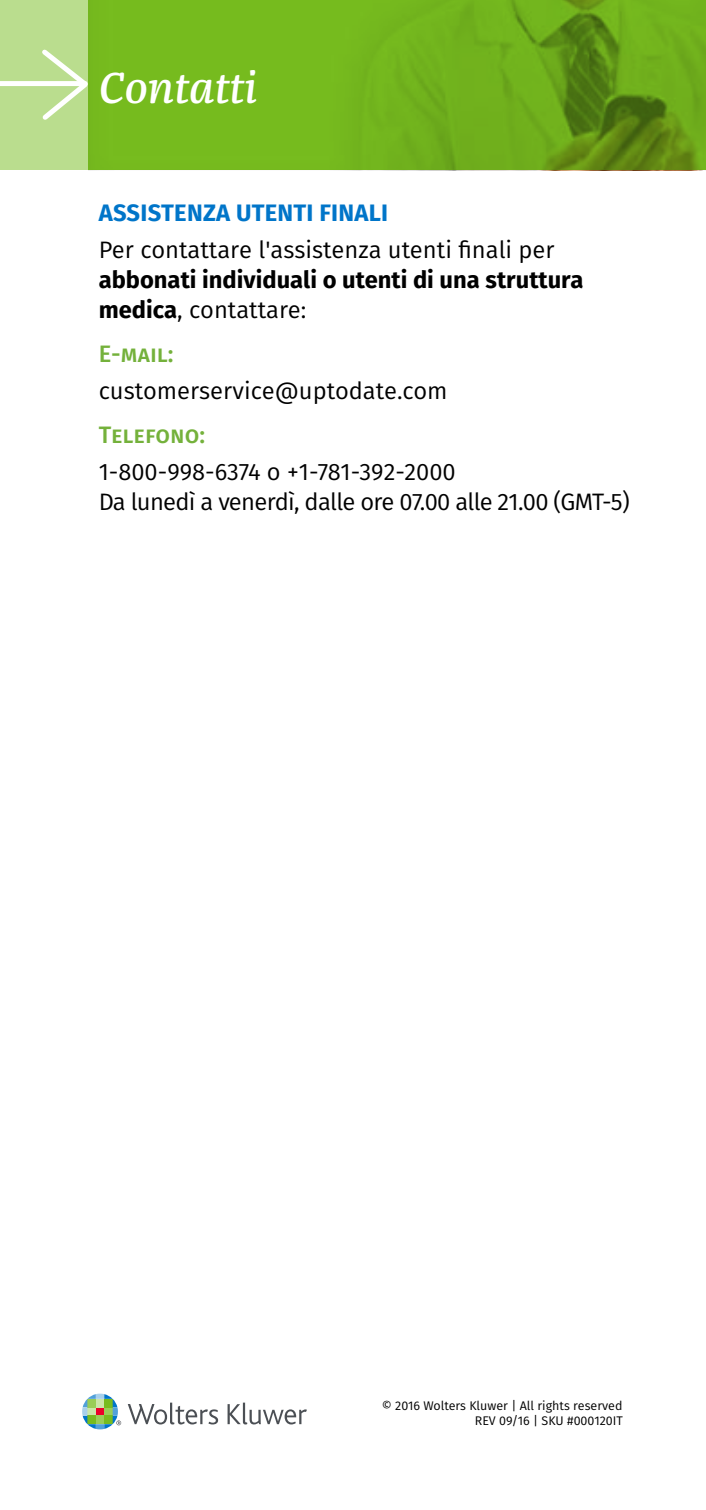
<style>
.page{position:relative;width:706px;height:1510px;background:#fff}
.page>*{position:absolute;margin:0;border:0;box-sizing:border-box;transform-origin:0 0}
.t1{font:italic 500 45px "Franziska Pro";color:#fff}
.t2{font:23.75px/30px "Fira Sans";letter-spacing:-.03em;color:#000}
.t3{font:23.75px "Fira Sans";color:#000}
.t4{font:700 23.75px/30px "Fira Sans";color:#000}
.t5{font:700 23.75px "Fira Sans";letter-spacing:.01em;color:#0075c9}
.t6{font:500 23.75px "Fira Sans";color:#74b13b}
.t7{font:12.5px/15px "Fira Sans";color:#000;text-align:right}
.s1{font-weight:400}
</style>
<div class="page">
<svg style="left:88px;top:0;width:618px;height:170px;background:#6fae1c"></svg>
<div style="left:0;top:0;width:88px;height:170px;background:#badd8e"></div>
<div style="left:0;top:81px;width:85px;height:5px;background:#fff"></div>
<svg style="left:42px;top:45px;width:50px;height:79px"></svg>
<svg style="left:128px;top:1402px;width:90px;height:22px"></svg>
<svg style="left:227px;top:1402px;width:80px;height:22px"></svg>
<svg style="left:82px;top:1393px;width:39px;height:36px"></svg>
<h1 class="t1" style="left:99px;top:59px;width:160px">Contatti</h1>
<p class="t5" style="left:99px;top:192px;width:291px">Assistenza utenti finali</p>
<p class="t3" style="left:99px;top:232px;width:457px">Per contattare l'assistenza utenti finali per</p>
<p class="t4" style="left:99px;top:263px;width:486px">abbonati individuali o utenti di una struttura medica<span class="s1">, contattare:</span></p>
<p class="t6" style="left:99px;top:335px;width:76px">E-mail:</p>
<p class="t3" style="left:99px;top:373px;width:350px">customerservice@uptodate.com</p>
<p class="t6" style="left:99px;top:416px;width:108px">Telefono:</p>
<p class="t2" style="left:99px;top:456px;width:532px">1-800-998-6374 o +1-781-392-2000<br>Da lunedì a venerdì, dalle ore 07.00 alle 21.00 (GMT-5)</p>
<p class="t7" style="left:382px;top:1397px;width:243px">© 2016 Wolters Kluwer | All rights reserved<br>REV 09/16 | SKU #000120IT</p>
</div>
